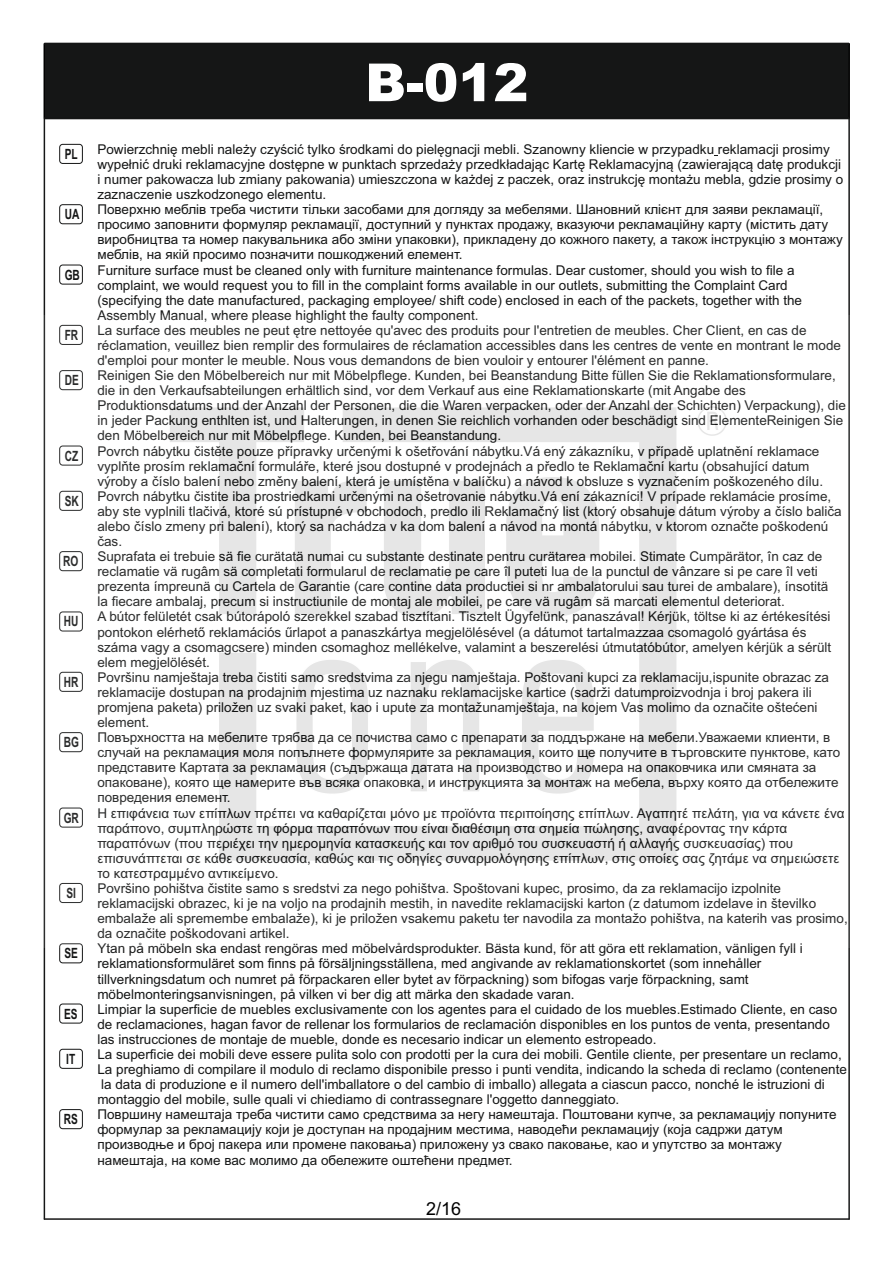
<style>
.page{position:relative;width:893px;height:1263px;background:#fff}
.page>*{position:absolute;margin:0;border:0;box-sizing:border-box;transform-origin:0 0}
.t1{font:900 52.5px "Arial";color:#fff}
.t2{font:18px "Arial";color:#000}
.t3{font:700 14.1px "Arial";color:#151616;scale:.72 1}
.t4{font:13.5px/15.1px "Arial";color:#151616}
.s1{font-weight:700;font-size:14.1px}
</style>
<div class="page">
<hr style="left:44px;top:44px;width:1px;height:1175px;background:#151616">
<hr style="left:44px;top:1218px;width:805px;height:2px;background:#151616">
<hr style="left:848px;top:44px;width:2px;height:1175px;background:#151616">
<div style="left:44px;top:44px;width:805px;height:74px;background:#151616"></div>
<hr style="left:44px;top:43px;width:805px;height:2px;background:#151616">
<hr style="left:44px;top:117px;width:805px;height:2px;background:#151616">
<div style="left:59px;top:144px;width:24px;height:20px;border:1px solid #151616;border-radius:3px"></div>
<div style="left:59px;top:204px;width:24px;height:20px;border:1px solid #151616;border-radius:3px"></div>
<div style="left:59px;top:265px;width:24px;height:20px;border:1px solid #151616;border-radius:3px"></div>
<div style="left:59px;top:943px;width:24px;height:20px;border:1px solid #151616;border-radius:3px"></div>
<div style="left:59px;top:1003px;width:24px;height:20px;border:1px solid #151616;border-radius:3px"></div>
<div style="left:59px;top:1049px;width:24px;height:20px;border:1px solid #151616;border-radius:3px"></div>
<div style="left:59px;top:1109px;width:24px;height:20px;border:1px solid #151616;border-radius:3px"></div>
<img style="left:43px;top:316px;width:807px;height:631px">
<p class="t3" style="left:65px;top:149px;width:19px">PL</p>
<h1 class="t1" style="left:365px;top:64px;width:165px">B-012</h1>
<p class="t4" style="left:97px;top:143px;width:747px">Powierzchnię mebli należy czyścić tylko środkami do pielęgnacji mebli. Szanowny kliencie w przypadku reklamacji prosimy wypełnić druki reklamacyjne dostępne w punktach sprzedaży przedkładając Kartę Reklamacyjną (zawierającą datę produkcji i numer pakowacza lub zmiany pakowania) umieszczona w każdej z paczek, oraz instrukcję montażu mebla, gdzie prosimy o zaznaczenie uszkodzonego elementu.</p>
<p class="t3" style="left:65px;top:209px;width:22px">UA</p>
<p class="t4" style="left:97px;top:203px;width:727px">Поверхню меблів треба чистити тільки засобами для догляду за мебелями. Шановний клієнт для заяви рекламації,</p>
<p class="t4" style="left:97px;top:218px;width:732px">просимо заповнити формуляр рекламації, доступний у пунктах продажу, вказуючи рекламаційну карту (містить дату</p>
<p class="t4" style="left:97px;top:233px;width:747px">виробництва та номер пакувальника або зміни упаковки), прикладену до кожного пакету, а також інструкцію з монтажу</p>
<p class="t4" style="left:97px;top:248px;width:367px">меблів, на якій просимо позначити пошкоджений елемент.</p>
<p class="t4" style="left:65px;top:263px;width:731px"><span class="s1">GB</span> Furniture surface must be cleaned only with furniture maintenance formulas. Dear customer, should you wish to file a</p>
<p class="t4" style="left:97px;top:279px;width:692px">complaint, we would request you to fill in the complaint forms available in our outlets, submitting the Complaint Card</p>
<p class="t4" style="left:97px;top:294px;width:706px">(specifying the date manufactured, packaging employee/ shift code) enclosed in each of the packets, together with the</p>
<p class="t4" style="left:97px;top:309px;width:383px">Assembly Manual, where please highlight the faulty component.</p>
<p class="t3" style="left:65px;top:330px;width:20px">FR</p>
<p class="t4" style="left:97px;top:324px;width:745px">La surface des meubles ne peut ętre nettoyée qu'avec des produits pour l'entretien de meubles. Cher Client, en cas de réclamation, veuillez bien remplir des formulaires de réclamation accessibles dans les centres de vente en montrant le mode d'emploi pour monter le meuble. Nous vous demandons de bien vouloir y entourer l'élément en panne.</p>
<p class="t3" style="left:65px;top:375px;width:21px">DE</p>
<p class="t4" style="left:97px;top:369px;width:750px">Reinigen Sie den Möbelbereich nur mit Möbelpflege. Kunden, bei Beanstandung Bitte füllen Sie die Reklamationsformulare, die in den Verkaufsabteilungen erhältlich sind, vor dem Verkauf aus eine Reklamationskarte (mit Angabe des Produktionsdatums und der Anzahl der Personen, die die Waren verpacken, oder der Anzahl der Schichten) Verpackung), die in jeder Packung enthlten ist, und Halterungen, in denen Sie reichlich vorhanden oder beschädigt sind ElementeReinigen Sie den Möbelbereich nur mit Möbelpflege. Kunden, bei Beanstandung.</p>
<p class="t3" style="left:65px;top:450px;width:20px">CZ</p>
<p class="t4" style="left:97px;top:444px;width:727px">Povrch nábytku čistěte pouze přípravky určenými k ošetřování nábytku.Vá ený zákazníku, v případě uplatnění reklamace vyplňte prosím reklamační formuláře, které jsou dostupné v prodejnách a předlo te Reklamační kartu (obsahující datum výroby a číslo balení nebo změny balení, která je umístěna v balíčku) a návod k obsluze s vyznačením poškozeného dílu.</p>
<p class="t3" style="left:65px;top:496px;width:21px">SK</p>
<p class="t4" style="left:97px;top:490px;width:746px">Povrch nábytku čistite iba prostriedkami určenými na ošetrovanie nábytku.Vá ení zákazníci! V prípade reklamácie prosíme, aby ste vyplnili tlačivá, ktoré sú prístupné v obchodoch, predlo ili Reklamačný list (ktorý obsahuje dátum výroby a číslo baliča alebo číslo zmeny pri balení), ktorý sa nachádza v ka dom balení a návod na montá nábytku, v ktorom označte poškodenú čas.</p>
<p class="t3" style="left:63px;top:556px;width:23px">RO</p>
<p class="t4" style="left:97px;top:550px;width:732px">Suprafata ei trebuie sä fie curätatä numai cu substante destinate pentru curätarea mobilei. Stimate Cumpärätor, în caz de reclamatie vä rugâm sä completati formularul de reclamatie pe care îl puteti lua de la punctul de vânzare si pe care îl veti prezenta ímpreunä cu Cartela de Garantie (care contine data productiei si nr ambalatorului sau turei de ambalare), ínsotitä la fiecare ambalaj, precum si instructiunile de montaj ale mobilei, pe care vä rugâm sä marcati elementul deteriorat.</p>
<p class="t3" style="left:64px;top:616px;width:22px">HU</p>
<p class="t4" style="left:97px;top:610px;width:735px">A bútor felületét csak bútorápoló szerekkel szabad tisztítani. Tisztelt Ügyfelünk, panaszával! Kérjük, töltse ki az értékesítési pontokon elérhető reklamációs űrlapot a panaszkártya megjelölésével (a dátumot tartalmazzaa csomagoló gyártása és száma vagy a csomagcsere) minden csomaghoz mellékelve, valamint a beszerelési útmutatóbútor, amelyen kérjük a sérült elem megjelölését.</p>
<p class="t3" style="left:64px;top:676px;width:22px">HR</p>
<p class="t4" style="left:97px;top:671px;width:733px">Površinu namještaja treba čistiti samo sredstvima za njegu namještaja. Poštovani kupci za reklamaciju,ispunite obrazac za reklamacije dostupan na prodajnim mjestima uz naznaku reklamacijske kartice (sadrži datumproizvodnja i broj pakera ili promjena paketa) priložen uz svaki paket, kao i upute za montažunamještaja, na kojem Vas molimo da označite oštećeni element.</p>
<p class="t3" style="left:64px;top:737px;width:23px">BG</p>
<p class="t4" style="left:97px;top:731px;width:744px">Повърхността на мебелите трябва да се почиства само с препарати за поддържане на мебели.Уважаеми клиенти, в случай на рекламация моля попълнете формулярите за рекламация, които ще получите в търговските пунктове, като представите Картата за рекламация (съдържаща датата на производство и номера на опаковчика или смяната за опаковане), която ще намерите във всяка опаковка, и инструкцията за монтаж на мебела, върху която да отбележите повредения елемент.</p>
<p class="t3" style="left:64px;top:812px;width:23px">GR</p>
<p class="t4" style="left:97px;top:806px;width:749px">Η επιφάνεια των επίπλων πρέπει να καθαρίζεται μόνο με προϊόντα περιποίησης επίπλων. Αγαπητέ πελάτη, για να κάνετε ένα παράπονο, συμπληρώστε τη φόρμα παραπόνων που είναι διαθέσιμη στα σημεία πώλησης, αναφέροντας την κάρτα παραπόνων (που περιέχει την ημερομηνία κατασκευής και τον αριθμό του συσκευαστή ή αλλαγής συσκευασίας) που επισυνάπτεται σε κάθε συσκευασία, καθώς και τις οδηγίες συναρμολόγησης επίπλων, στις οποίες σας ζητάμε να σημειώσετε το κατεστραμμένο αντικείμενο.</p>
<p class="t3" style="left:66px;top:888px;width:15px">SI</p>
<p class="t4" style="left:97px;top:882px;width:752px">Površino pohištva čistite samo s sredstvi za nego pohištva. Spoštovani kupec, prosimo, da za reklamacijo izpolnite reklamacijski obrazec, ki je na voljo na prodajnih mestih, in navedite reklamacijski karton (z datumom izdelave in številko embalaže ali spremembe embalaže), ki je priložen vsakemu paketu ter navodila za montažo pohištva, na katerih vas prosimo, da označite poškodovani artikel.</p>
<p class="t3" style="left:64px;top:948px;width:20px">SE</p>
<p class="t4" style="left:97px;top:942px;width:707px">Ytan på möbeln ska endast rengöras med möbelvårdsprodukter. Bästa kund, för att göra ett reklamation, vänligen fyll i reklamationsformuläret som finns på försäljningsställena, med angivande av reklamationskortet (som innehåller tillverkningsdatum och numret på förpackaren eller bytet av förpackning) som bifogas varje förpackning, samt möbelmonteringsanvisningen, på vilken vi ber dig att märka den skadade varan.</p>
<p class="t3" style="left:64px;top:1008px;width:20px">ES</p>
<p class="t4" style="left:97px;top:1002px;width:741px">Limpiar la superficie de muebles exclusivamente con los agentes para el cuidado de los muebles.Estimado Cliente, en caso de reclamaciones, hagan favor de rellenar los formularios de reclamación disponibles en los puntos de venta, presentando las instrucciones de montaje de mueble, donde es necesario indicar un elemento estropeado.</p>
<p class="t3" style="left:66px;top:1053px;width:14px">IT</p>
<p class="t4" style="left:97px;top:1048px;width:751px">La superficie dei mobili deve essere pulita solo con prodotti per la cura dei mobili. Gentile cliente, per presentare un reclamo, La preghiamo di compilare il modulo di reclamo disponibile presso i punti vendita, indicando la scheda di reclamo (contenente la data di produzione e il numero dell'imballatore o del cambio di imballo) allegata a ciascun pacco, nonché le istruzioni di montaggio del mobile, sulle quali vi chiediamo di contrassegnare l'oggetto danneggiato.</p>
<p class="t3" style="left:64px;top:1114px;width:21px">RS</p>
<p class="t4" style="left:97px;top:1108px;width:741px">Површину намештаја треба чистити само средствима за негу намештаја. Поштовани купче, за рекламацију попуните формулар за рекламацију који је доступан на продајним местима, наводећи рекламацију (која садржи датум производње и број пакера или промене паковања) приложену уз свако паковање, као и упутство за монтажу намештаја, на коме вас молимо да обележите оштећени предмет.</p>
<h2 class="t2" style="left:426px;top:1202px;width:37px">2/16</h2>
</div>
